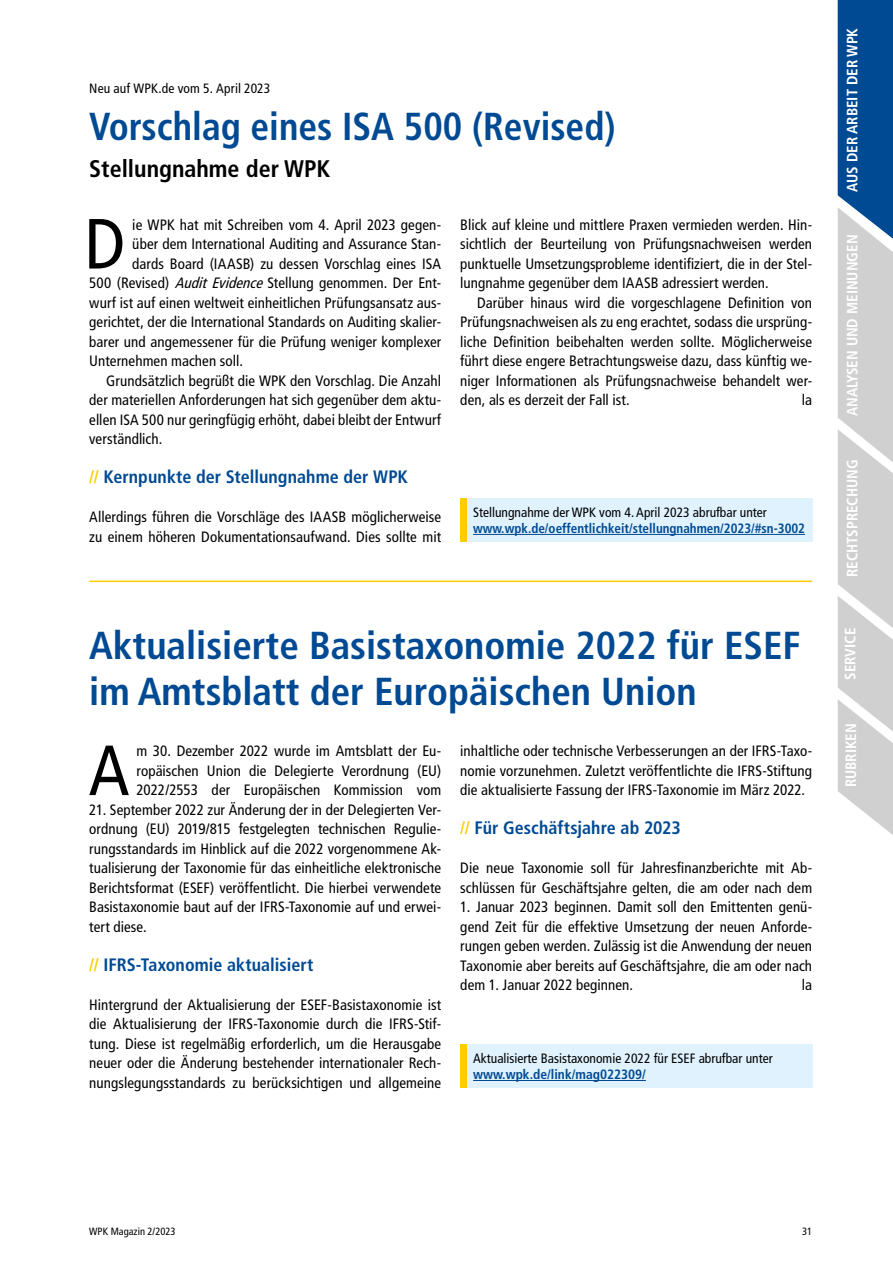
<style>
.page{position:relative;width:893px;height:1263px;background:#fff}
.page>*{position:absolute;margin:0;border:0;box-sizing:border-box;transform-origin:0 0}
.t1{font:condensed 70.8px "Frutiger LT Pro";color:#000}
.t2{font:700 condensed 39px/46.8px "Frutiger LT Pro";color:#004a93}
.t3{font:700 condensed 39px "Frutiger LT Pro";color:#004a93;scale:.96 1}
.t4{font:700 condensed 24px "Frutiger LT Pro";color:#000}
.t5{font:700 condensed 18px "Frutiger LT Pro";color:#004a93}
.t6{font:condensed 15px/19.5px "Frutiger LT Pro";letter-spacing:.005em;color:#000;text-align:justify}
.t7{font:700 condensed 15px "Frutiger LT Pro";color:#fff}
.t8{font:condensed 13.5px "Frutiger LT Pro";color:#000}
.t9{font:700 condensed 13.5px "Frutiger LT Pro";color:#004a93}
.t10{font:condensed 10.5px "Frutiger LT Pro";color:#000}
.s1{font-style:italic}
.s2{color:#fc0}
</style>
<div class="page">
<svg style="left:838px;top:0;width:55px;height:835px;background:#9eb1c4"></svg>
<div style="left:460px;top:1044px;width:7px;height:44px;background:#fc0"></div>
<div style="left:467px;top:1044px;width:345px;height:44px;background:#dff2fd"></div>
<hr style="left:473px;top:1080px;width:173px;height:1px;background:#004a93">
<div style="left:460px;top:498px;width:7px;height:44px;background:#fc0"></div>
<div style="left:467px;top:498px;width:345px;height:44px;background:#dff2fd"></div>
<hr style="left:473px;top:534px;width:332px;height:1px;background:#004a93">
<hr style="left:89px;top:580px;width:723px;height:2px;background:#fc0">
<p class="t8" style="left:89px;top:80px;width:182px">Neu auf WPK.de vom 5. April 2023</p>
<h2 class="t3" style="left:89px;top:103px;width:550px">Vorschlag eines ISA 500 (Revised)</h2>
<h3 class="t4" style="left:89px;top:155px;width:243px">Stellungnahme der WPK</h3>
<h1 class="t1" style="left:85px;top:203px;width:42px">D</h1>
<p class="t6" style="left:132px;top:215px;width:310px">ie WPK hat mit Schreiben vom 4. April 2023 gegen-</p>
<p class="t6" style="left:132px;top:234px;width:310px">über dem International Auditing and Assurance Stan-</p>
<p class="t6" style="left:132px;top:254px;width:310px">dards Board (IAASB) zu dessen Vorschlag eines ISA</p>
<p class="t6" style="left:89px;top:273px;width:353px">500 (Revised) <span class="s1">AuditEvidence</span>Stellung genommen. Der Ent-</p>
<p class="t6" style="left:89px;top:293px;width:353px">wurf ist auf einen weltweit einheitlichen Prüfungsansatz aus-</p>
<p class="t6" style="left:89px;top:312px;width:353px">gerichtet, der die International Standards on Auditing skalier-</p>
<p class="t6" style="left:89px;top:332px;width:353px">barer und angemessener für die Prüfung weniger komplexer</p>
<p class="t6" style="left:89px;top:351px;width:155px">Unternehmen machen soll.</p>
<p class="t6" style="left:106px;top:371px;width:336px">Grundsätzlich begrüßt die WPK den Vorschlag. Die Anzahl</p>
<p class="t6" style="left:89px;top:390px;width:353px">der materiellen Anforderungen hat sich gegenüber dem aktu-</p>
<p class="t6" style="left:89px;top:410px;width:353px">ellen ISA 500 nur geringfügig erhöht, dabei bleibt der Entwurf</p>
<p class="t6" style="left:89px;top:429px;width:75px">verständlich.</p>
<p class="t5" style="left:89px;top:466px;width:320px"><span class="s2">//</span> Kernpunkte der Stellungnahme der WPK</p>
<p class="t6" style="left:89px;top:507px;width:353px">Allerdings führen die Vorschläge des IAASB möglicherweise zu einem höheren Dokumentationsaufwand. Dies sollte mit</p>
<p class="t6" style="left:460px;top:215px;width:353px">Blick auf kleine und mittlere Praxen vermieden werden. Hin&shy;sichtlich der Beurteilung von Prüfungsnachweisen werden punktuelle Umsetzungsprobleme identifiziert, die in der Stel&shy;lungnahme gegenüber dem IAASB adressiert werden.</p>
<p class="t6" style="left:460px;top:293px;width:353px;text-indent:17px">Darüber hinaus wird die vorgeschlagene Definition von Prüfungsnachweisen als zu eng erachtet, sodass die ursprüng&shy;liche Definition beibehalten werden sollte. Möglicherweise führt diese engere Betrachtungsweise dazu, dass künftig we&shy;niger Informationen als Prüfungsnachweise behandelt wer&shy;den, als es derzeit der Fall ist.</p>
<p class="t6" style="left:802px;top:390px;width:12px">la</p>
<p class="t8" style="left:473px;top:504px;width:295px">Stellungnahme der WPK vom 4. April 2023 abrufbar unter</p>
<p class="t9" style="left:473px;top:520px;width:333px">www.wpk.de/oeffentlichkeit/stellungnahmen/2023/#sn-3002</p>
<h2 class="t2" style="left:89px;top:622px;width:713px">Aktualisierte Basistaxonomie 2022 für ESEF im Amtsblatt der Europäischen Union</h2>
<h1 class="t1" style="left:89px;top:729px;width:42px">A</h1>
<p class="t6" style="left:136px;top:741px;width:306px">m 30. Dezember 2022 wurde im Amtsblatt der Eu&shy;ropäischen Union die Delegierte Verordnung (EU)<br>2022/2553 der Europäischen Kommission vom</p>
<p class="t6" style="left:89px;top:800px;width:353px">21. September 2022 zur Änderung der in der Delegierten Ver&shy;ordnung (EU) 2019/815 festgelegten technischen Regulie&shy;rungsstandards im Hinblick auf die 2022 vorgenommene Ak&shy;tualisierung der Taxonomie für das einheitliche elektronische Berichtsformat (ESEF) veröffentlicht. Die hierbei verwendete Basistaxonomie baut auf der IFRS-Taxonomie auf und erwei&shy;tert diese.</p>
<p class="t5" style="left:89px;top:954px;width:226px"><span class="s2">//</span> IFRS-Taxonomie aktualisiert</p>
<p class="t6" style="left:89px;top:995px;width:353px">Hintergrund der Aktualisierung der ESEF-Basistaxonomie ist die Aktualisierung der IFRS-Taxonomie durch die IFRS-Stif&shy;tung. Diese ist regelmäßig erforderlich, um die Herausgabe neuer oder die Änderung bestehender internationaler Rech&shy;nungslegungsstandards zu berücksichtigen und allgemeine</p>
<p class="t6" style="left:460px;top:741px;width:353px">inhaltliche oder technische Verbesserungen an der IFRS-Taxo&shy;nomie vorzunehmen. Zuletzt veröffentlichte die IFRS-Stiftung die aktualisierte Fassung der IFRS-Taxonomie im März 2022.</p>
<p class="t5" style="left:460px;top:817px;width:222px"><span class="s2">//</span> Für Geschäftsjahre ab 2023</p>
<p class="t6" style="left:460px;top:858px;width:353px">Die neue Taxonomie soll für Jahresfinanzberichte mit Ab&shy;schlüssen für Geschäftsjahre gelten, die am oder nach dem</p>
<p class="t6" style="left:460px;top:897px;width:353px">1. Januar 2023 beginnen. Damit soll den Emittenten genü&shy;gend Zeit für die effektive Umsetzung der neuen Anforde&shy;rungen geben werden. Zulässig ist die Anwendung der neuen Taxonomie aber bereits auf Geschäftsjahre, die am oder nach dem 1. Januar 2022 beginnen.</p>
<p class="t6" style="left:802px;top:975px;width:12px">la</p>
<p class="t8" style="left:473px;top:1050px;width:301px">Aktualisierte Basistaxonomie 2022 für ESEF abrufbar unter</p>
<p class="t9" style="left:473px;top:1066px;width:174px">www.wpk.de/link/mag022309/</p>
<p class="t7" style="left:843px;top:192px;width:165px;rotate:-90deg">AUS DER ARBEIT DER WPK</p>
<p class="t7" style="left:843px;top:416px;width:183px;rotate:-90deg">ANALYSEN UND MEINUNGEN</p>
<p class="t7" style="left:843px;top:577px;width:119px;rotate:-90deg">RECHTSPRECHUNG</p>
<p class="t7" style="left:841px;top:679px;width:53px;rotate:-90deg">SERVICE</p>
<p class="t7" style="left:842px;top:787px;width:66px;rotate:-90deg">RUBRIKEN</p>
<p class="t10" style="left:89px;top:1225px;width:88px">WPK Magazin 2/2023</p>
<p class="t10" style="left:802px;top:1225px;width:12px">31</p>
</div>
